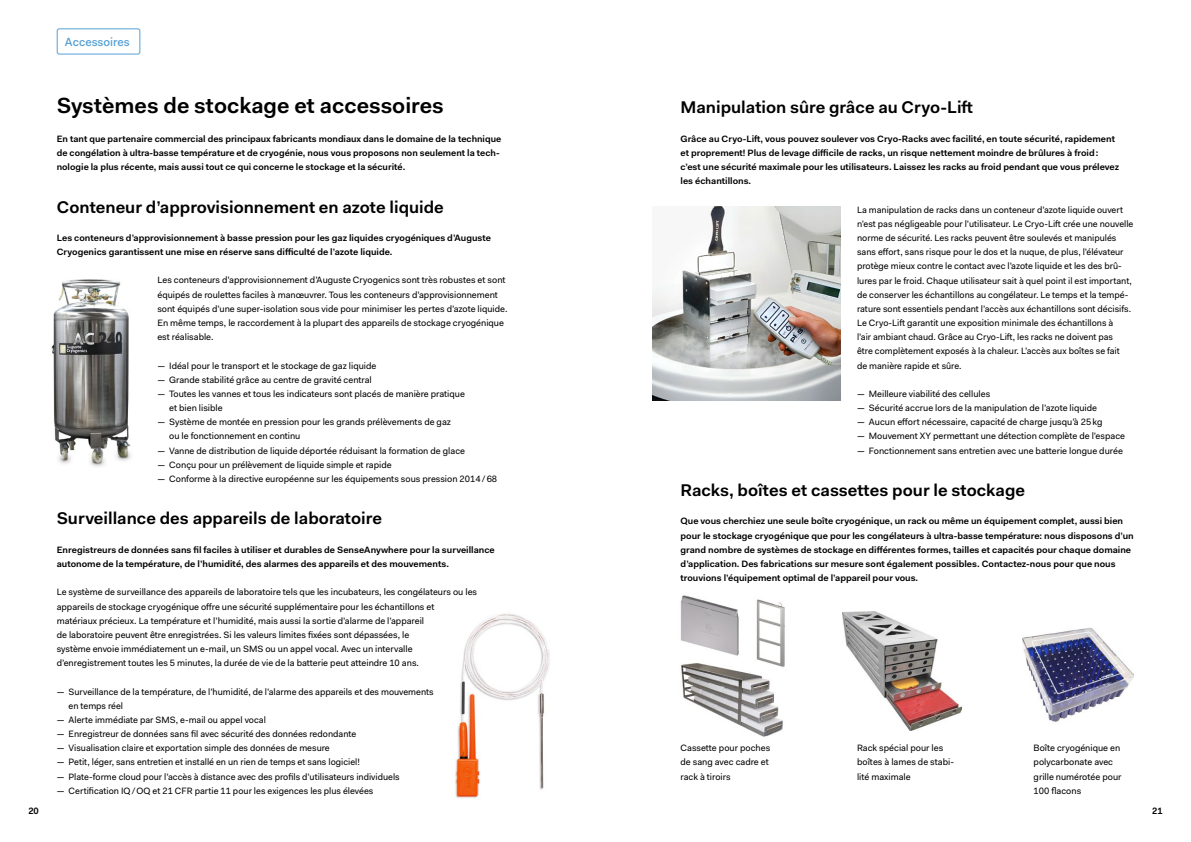
<style>
.page{position:relative;width:1191px;height:842px;background:#fff}
.page>*{position:absolute;margin:0;border:0;box-sizing:border-box;transform-origin:0 0}
.t1{font:600 22px "Fakt Pro";color:#000}
.t2{font:600 17px "Fakt Pro";color:#000}
.t3{font:500 12px "Fakt Pro";letter-spacing:.005em;color:#55a1d4}
.t4{font:9.2px/14.2px "Fakt Pro";color:#000}
.t5{font:600 9.2px/14.2px "Fakt Pro";color:#000}
</style>
<div class="page">
<div style="left:57px;top:28px;width:83px;height:27px;border:1px solid #55a1d4;border-radius:2px"></div>
<img style="left:51px;top:280px;width:80px;height:187px">
<img style="left:455px;top:613px;width:95px;height:186px">
<img style="left:652px;top:207px;width:188px;height:194px">
<img style="left:680px;top:595px;width:105px;height:142px">
<img style="left:842px;top:612px;width:119px;height:119px">
<img style="left:1022px;top:627px;width:112px;height:95px">
<h3 class="t3" style="left:65px;top:34px;width:66px">Accessoires</h3>
<h1 class="t1" style="left:57px;top:91px;width:388px">Systèmes de stockage et accessoires</h1>
<p class="t5" style="left:57px;top:131px;width:446px">En tant que partenaire commercial des principaux fabricants mondiaux dans le domaine de la technique de congélation à ultra-basse température et de cryogénie, nous vous proposons non seulement la tech&shy;nologie la plus récente, mais aussi tout ce qui concerne le stockage et la sécurité.</p>
<h2 class="t2" style="left:57px;top:195px;width:389px">Conteneur d’approvisionnement en azote liquide</h2>
<p class="t5" style="left:57px;top:231px;width:436px">Les conteneurs d’approvisionnement à basse pression pour les gaz liquides cryogéniques d’Auguste<br>Cryogenics garantissent une mise en réserve sans difficulté de l’azote liquide.</p>
<p class="t4" style="left:157px;top:273px;width:352px">Les conteneurs d’approvisionnement d’Auguste Cryogenics sont très robustes et sont équipés de roulettes faciles à manœuvrer. Tous les conteneurs d’approvisionnement sont équipés d’une super-isolation sous vide pour minimiser les pertes d’azote liquide.<br>En même temps, le raccordement à la plupart des appareils de stockage cryogénique est réalisable.</p>
<p class="t4" style="left:157px;top:358px;width:220px">— Idéal pour le transport et le stockage de gaz liquide</p>
<p class="t4" style="left:157px;top:372px;width:216px">— Grande stabilité grâce au centre de gravité central</p>
<p class="t4" style="left:169px;top:387px;width:297px;text-indent:-12px">— Toutes les vannes et tous les indicateurs sont placés de manière pratique et bien lisible</p>
<p class="t4" style="left:169px;top:415px;width:283px;text-indent:-12px">— Système de montée en pression pour les grands prélèvements de gaz ou le fonctionnement en continu</p>
<p class="t4" style="left:157px;top:443px;width:309px">— Vanne de distribution de liquide déportée réduisant la formation de glace</p>
<p class="t4" style="left:157px;top:457px;width:236px">— Conçu pour un prélèvement de liquide simple et rapide</p>
<p class="t4" style="left:157px;top:472px;width:341px">— Conforme à la directive européenne sur les équipements sous pression 2014/68</p>
<h2 class="t2" style="left:57px;top:507px;width:327px">Surveillance des appareils de laboratoire</h2>
<p class="t5" style="left:57px;top:542px;width:439px">Enregistreurs de données sans fil faciles à utiliser et durables de SenseAnywhere pour la surveillance autonome de la température, de l’humidité, des alarmes des appareils et des mouvements.</p>
<p class="t4" style="left:57px;top:585px;width:422px">Le système de surveillance des appareils de laboratoire tels que les incubateurs, les congélateurs ou les appareils de stockage cryogénique offre une sécurité supplémentaire pour les échantillons et matériaux précieux. La température et l’humidité, mais aussi la sortie d’alarme de l’appareil<br>de laboratoire peuvent être enregistrées. Si les valeurs limites fixées sont dépassées, le<br>système envoie immédiatement un e-mail, un SMS ou un appel vocal. Avec un intervalle d’enregistrement toutes les 5 minutes, la durée de vie de la batterie peut atteindre 10 ans.</p>
<p class="t4" style="left:69px;top:684px;width:367px;text-indent:-12px">— Surveillance de la température, de l’humidité, de l’alarme des appareils et des mouvements en temps réel</p>
<p class="t4" style="left:57px;top:713px;width:211px">— Alerte immédiate par SMS, e-mail ou appel vocal</p>
<p class="t4" style="left:57px;top:727px;width:301px">— Enregistreur de données sans fil avec sécurité des données redondante</p>
<p class="t4" style="left:57px;top:741px;width:274px">— Visualisation claire et exportation simple des données de mesure</p>
<p class="t4" style="left:57px;top:755px;width:305px">— Petit, léger, sans entretien et installé en un rien de temps et sans logiciel!</p>
<p class="t4" style="left:57px;top:769px;width:344px">— Plate-forme cloud pour l’accès à distance avec des profils d’utilisateurs individuels</p>
<p class="t4" style="left:57px;top:783px;width:318px">— Certification IQ/OQ et 21 CFR partie 11 pour les exigences les plus élevées</p>
<h2 class="t2" style="left:680px;top:96px;width:294px">Manipulation sûre grâce au Cryo-Lift</h2>
<p class="t5" style="left:680px;top:131px;width:440px">Grâce au Cryo-Lift, vous pouvez soulever vos Cryo-Racks avec facilité, en toute sécurité, rapidement et proprement! Plus de levage difficile de racks, un risque nettement moindre de brûlures à froid: c’est une sécurité maximale pour les utilisateurs. Laissez les racks au froid pendant que vous prélevez les échantillons.</p>
<p class="t4" style="left:857px;top:202px;width:278px">La manipulation de racks dans un conteneur d’azote liquide ouvert n’est pas négligeable pour l’utilisateur. Le Cryo-Lift crée une nouvelle norme de sécurité. Les racks peuvent être soulevés et manipulés sans effort, sans risque pour le dos et la nuque, de plus, l’élévateur protège mieux contre le contact avec l’azote liquide et les des brû&shy;lures par le froid. Chaque utilisateur sait à quel point il est important, de conserver les échantillons au congélateur. Le temps et la tempé&shy;rature sont essentiels pendant l’accès aux échantillons sont décisifs.<br>Le Cryo-Lift garantit une exposition minimale des échantillons à<br>l’air ambiant chaud. Grâce au Cryo-Lift, les racks ne doivent pas<br>être complètement exposés à la chaleur. L’accès aux boîtes se fait<br>de manière rapide et sûre.</p>
<p class="t4" style="left:857px;top:387px;width:135px">— Meilleure viabilité des cellules</p>
<p class="t4" style="left:857px;top:401px;width:241px">— Sécurité accrue lors de la manipulation de l’azote liquide</p>
<p class="t4" style="left:857px;top:415px;width:247px">— Aucun effort nécessaire, capacité de charge jusqu’à 25kg</p>
<p class="t4" style="left:857px;top:429px;width:269px">— Mouvement XY permettant une détection complète de l’espace</p>
<p class="t4" style="left:857px;top:443px;width:267px">— Fonctionnement sans entretien avec une batterie longue durée</p>
<h2 class="t2" style="left:680px;top:479px;width:346px">Racks, boîtes et cassettes pour le stockage</h2>
<p class="t5" style="left:680px;top:514px;width:455px">Que vous cherchiez une seule boîte cryogénique, un rack ou même un équipement complet, aussi bien pour le stockage cryogénique que pour les congélateurs à ultra-basse température: nous disposons d’un grand nombre de systèmes de stockage en différentes formes, tailles et capacités pour chaque domaine d’application. Des fabrications sur mesure sont également possibles. Contactez-nous pour que nous trouvions l’équipement optimal de l’appareil pour vous.</p>
<p class="t4" style="left:680px;top:741px;width:91px">Cassette pour poches de sang avec cadre et rack à tiroirs</p>
<p class="t4" style="left:857px;top:741px;width:98px">Rack spécial pour les boîtes à lames de stabi&shy;lité maximale</p>
<p class="t4" style="left:1033px;top:741px;width:89px">Boîte cryogénique en polycarbonate avec grille numérotée pour<br>100 flacons</p>
<p class="t5" style="left:28px;top:803px;width:12px">20</p>
<p class="t5" style="left:1152px;top:803px;width:12px">21</p>
</div>
